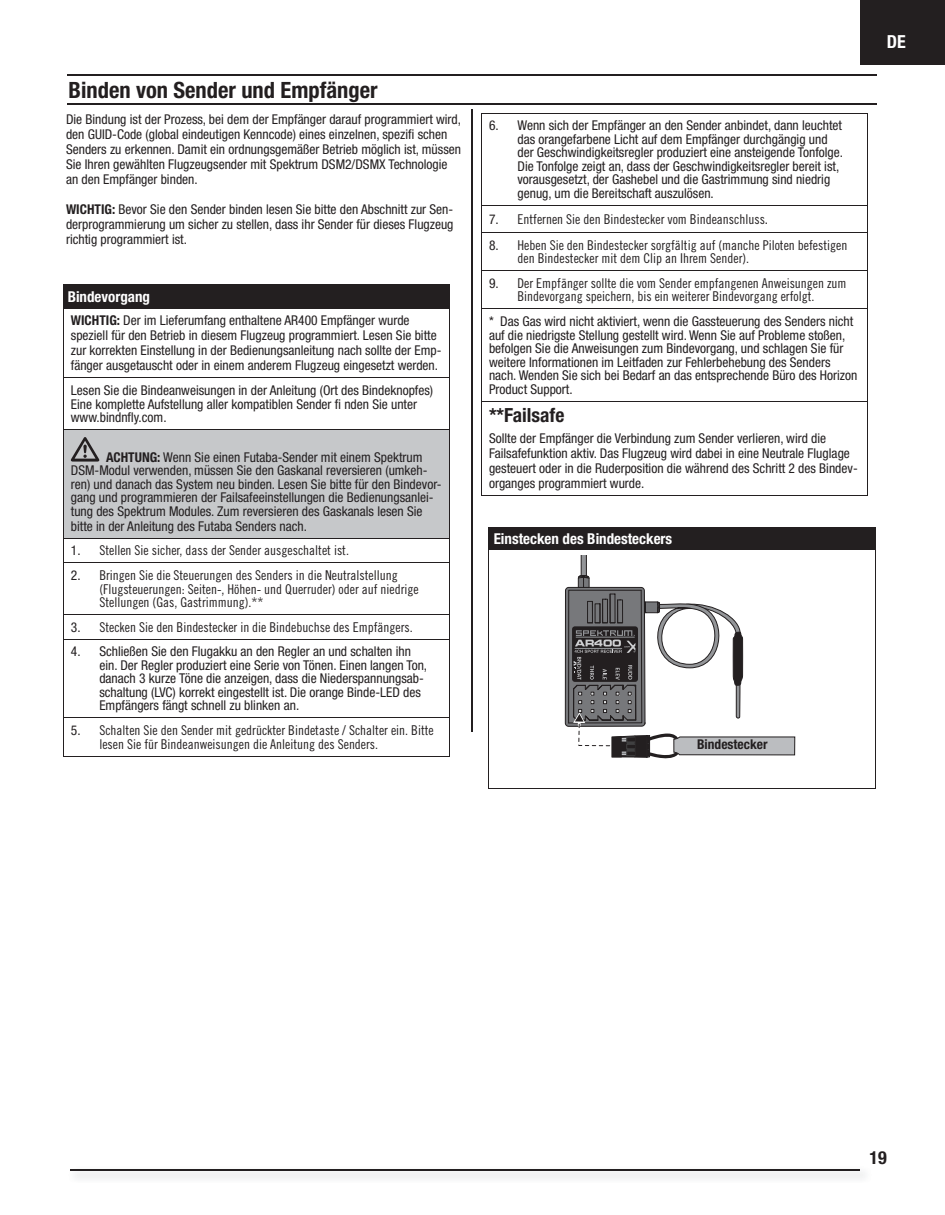
<style>
.page{position:relative;width:945px;height:1215px;background:#fff}
.page>*{position:absolute;margin:0;border:0;box-sizing:border-box;transform-origin:0 0}
.t1{font:700 condensed 22.5px "Helvetica Neue LT Std";color:#231f20}
.t2{font:700 condensed 19.5px "Helvetica Neue LT Std";color:#231f20}
.t3{font:700 condensed 18px "Helvetica Neue LT Std";color:#fff}
.t4{font:700 condensed 18px "Helvetica Neue LT Std";color:#231f20}
.t5{font:700 condensed 15px "Helvetica Neue LT Std";color:#fff}
.t6{font:condensed 13.5px/13.5px "Helvetica Neue LT Std";color:#231f20}
.t7{font:13.5px/13.5px "Trade Gothic LT Std Cn 18";color:#231f20}
.t8{font:700 condensed 13.5px "Helvetica Neue LT Std";color:#231f20}
.s1{font-weight:700}
.s2{font-family:"Helvetica Neue LT Std";font-stretch:condensed}
</style>
<div class="page">
<div style="left:860px;top:0;width:85px;height:64px;background:#231f20"></div>
<div style="left:70px;top:1169px;width:794px;height:9px;background:#f3f3f3"></div>
<hr style="left:71px;top:1169px;width:789px;height:2px;background:#231f20">
<div style="left:488px;top:527px;width:387px;height:22px;background:#231f20"></div>
<hr style="left:488px;top:527px;width:388px;height:1px;background:#231f20">
<svg style="left:875px;top:528px;width:1px;height:21px"></svg>
<hr style="left:488px;top:550px;width:1px;height:238px;background:#231f20">
<hr style="left:875px;top:550px;width:1px;height:238px;background:#231f20">
<hr style="left:488px;top:788px;width:388px;height:1px;background:#231f20">
<hr style="left:488px;top:549px;width:388px;height:1px;background:#231f20">
<svg style="left:564px;top:555px;width:231px;height:204px"></svg>
<hr style="left:68px;top:104px;width:810px;height:1px;background:#231f20">
<hr style="left:68px;top:74px;width:810px;height:1px;background:#231f20">
<hr style="left:471px;top:110px;width:2px;height:622px;background:#231f20">
<div style="left:63px;top:285px;width:387px;height:23px;background:#231f20"></div>
<div style="left:63px;top:430px;width:387px;height:108px;background:#c6c8ca"></div>
<svg style="left:64px;top:717px;width:385px;height:1px"></svg>
<hr style="left:63px;top:309px;width:1px;height:69px;background:#231f20">
<hr style="left:449px;top:309px;width:1px;height:69px;background:#231f20">
<hr style="left:63px;top:378px;width:387px;height:1px;background:#231f20">
<hr style="left:63px;top:378px;width:1px;height:51px;background:#231f20">
<hr style="left:449px;top:378px;width:1px;height:51px;background:#231f20">
<hr style="left:63px;top:429px;width:387px;height:1px;background:#231f20">
<hr style="left:63px;top:430px;width:1px;height:108px;background:#231f20">
<hr style="left:449px;top:430px;width:1px;height:108px;background:#231f20">
<hr style="left:63px;top:538px;width:387px;height:1px;background:#231f20">
<svg style="left:63px;top:539px;width:1px;height:23px"></svg>
<svg style="left:449px;top:539px;width:1px;height:23px"></svg>
<hr style="left:63px;top:562px;width:387px;height:1px;background:#231f20">
<hr style="left:63px;top:563px;width:1px;height:51px;background:#231f20">
<hr style="left:449px;top:563px;width:1px;height:51px;background:#231f20">
<hr style="left:63px;top:614px;width:387px;height:1px;background:#231f20">
<svg style="left:63px;top:615px;width:1px;height:24px"></svg>
<svg style="left:449px;top:615px;width:1px;height:24px"></svg>
<hr style="left:63px;top:639px;width:387px;height:1px;background:#231f20">
<hr style="left:63px;top:640px;width:1px;height:78px;background:#231f20">
<hr style="left:449px;top:640px;width:1px;height:78px;background:#231f20">
<hr style="left:63px;top:718px;width:387px;height:1px;background:#231f20">
<hr style="left:63px;top:718px;width:1px;height:38px;background:#231f20">
<hr style="left:449px;top:718px;width:1px;height:38px;background:#231f20">
<hr style="left:63px;top:756px;width:387px;height:1px;background:#231f20">
<hr style="left:63px;top:308px;width:387px;height:1px;background:#231f20">
<svg style="left:71px;top:437px;width:28px;height:25px"></svg>
<hr style="left:481px;top:113px;width:387px;height:1px;background:#231f20">
<hr style="left:481px;top:114px;width:1px;height:91px;background:#231f20">
<hr style="left:867px;top:114px;width:1px;height:91px;background:#231f20">
<hr style="left:481px;top:205px;width:387px;height:1px;background:#231f20">
<svg style="left:481px;top:206px;width:1px;height:26px"></svg>
<svg style="left:867px;top:206px;width:1px;height:26px"></svg>
<hr style="left:481px;top:232px;width:387px;height:1px;background:#231f20">
<hr style="left:481px;top:233px;width:1px;height:37px;background:#231f20">
<hr style="left:867px;top:233px;width:1px;height:37px;background:#231f20">
<hr style="left:481px;top:270px;width:387px;height:1px;background:#231f20">
<hr style="left:481px;top:271px;width:1px;height:37px;background:#231f20">
<hr style="left:867px;top:271px;width:1px;height:37px;background:#231f20">
<hr style="left:481px;top:495px;width:387px;height:1px;background:#231f20">
<hr style="left:481px;top:308px;width:387px;height:1px;background:#231f20">
<hr style="left:481px;top:309px;width:1px;height:92px;background:#231f20">
<hr style="left:867px;top:309px;width:1px;height:92px;background:#231f20">
<hr style="left:481px;top:401px;width:387px;height:1px;background:#231f20">
<hr style="left:481px;top:401px;width:1px;height:94px;background:#231f20">
<hr style="left:867px;top:401px;width:1px;height:94px;background:#231f20">
<h1 class="t1" style="left:69px;top:82px;width:310px">Binden von Sender und Empfänger</h1>
<p class="t6" style="left:66px;top:113px;width:397px;line-height:15px">Die Bindung ist der Prozess, bei dem der Empfänger darauf programmiert wird, den GUID-Code (global eindeutigen Kenncode) eines einzelnen, spezifi schen Senders zu erkennen. Damit ein ordnungsgemäßer Betrieb möglich ist, müssen Sie Ihren gewählten Flugzeugsender mit Spektrum DSM2/DSMX Technologie an den Empfänger binden.</p>
<p class="t6" style="left:66px;top:203px;width:389px;line-height:15px;text-align:justify"><span class="s1">WICHTIG:</span> Bevor Sie den Sender binden lesen Sie bitte den Abschnitt zur Sen&shy;derprogrammierung um sicher zu stellen, dass ihr Sender für dieses Flugzeug richtig programmiert ist.</p>
<p class="t5" style="left:68px;top:291px;width:84px">Bindevorgang</p>
<p class="t6" style="left:71px;top:315px;width:372px;line-height:15px"><span class="s1">WICHTIG:</span> Der im Lieferumfang enthaltene AR400 Empfänger wurde speziell für den Betrieb in diesem Flugzeug programmiert. Lesen Sie bitte zur korrekten Einstellung in der Bedienungsanleitung nach sollte der Emp&shy;fänger ausgetauscht oder in einem anderem Flugzeug eingesetzt werden.</p>
<p class="t6" style="left:71px;top:385px;width:364px">Lesen Sie die Bindeanweisungen in der Anleitung (Ort des Bindeknopfes)<br>Eine komplette Aufstellung aller kompatiblen Sender fi nden Sie unter www.bindnfly.com.</p>
<p class="t6" style="left:71px;top:452px;width:372px;text-indent:35px"><span class="s1">ACHTUNG:</span> Wenn Sie einen Futaba-Sender mit einem Spektrum DSM-Modul verwenden, müssen Sie den Gaskanal reversieren (umkeh&shy;ren) und danach das System neu binden. Lesen Sie bitte für den Bindevor&shy;gang und programmieren der Failsafeeinstellungen die Bedienungsanlei&shy;tung des Spektrum Modules. Zum reversieren des Gaskanals lesen Sie</p>
<p class="t6" style="left:71px;top:521px;width:238px">bitte in der Anleitung des Futaba Senders nach.</p>
<p class="t7" style="left:71px;top:545px;width:280px"><span class="s2">1.</span> Stellen Sie sicher, dass der Sender ausgeschaltet ist.</p>
<p class="t7" style="left:99px;top:570px;width:321px;text-indent:-28px"><span class="s2">2.</span> Bringen Sie die Steuerungen des Senders in die Neutralstellung (Flugsteuerungen: Seiten-, Höhen- und Querruder) oder auf niedrige<br>Stellungen (Gas, Gastrimmung).**</p>
<p class="t7" style="left:71px;top:622px;width:343px"><span class="s2">3.</span> Stecken Sie den Bindestecker in die Bindebuchse des Empfängers.</p>
<p class="t6" style="left:99px;top:647px;width:329px;text-indent:-28px">4. Schließen Sie den Flugakku an den Regler an und schalten ihn ein. Der Regler produziert eine Serie von Tönen. Einen langen Ton, danach 3 kurze Töne die anzeigen, dass die Niederspannungsab&shy;schaltung (LVC) korrekt eingestellt ist. Die orange Binde-LED des Empfängers fängt schnell zu blinken an.</p>
<p class="t7" style="left:99px;top:725px;width:336px;text-indent:-28px"><span class="s2">5.</span> Schalten Sie den Sender mit gedrückter Bindetaste / Schalter ein. Bitte lesen Sie für Bindeanweisungen die Anleitung des Senders.</p>
<p class="t6" style="left:518px;top:120px;width:327px;text-indent:-28px">6. Wenn sich der Empfänger an den Sender anbindet, dann leuchtet das orangefarbene Licht auf dem Empfänger durchgängig und der Geschwindigkeitsregler produziert eine ansteigende Tonfolge.<br>Die Tonfolge zeigt an, dass der Geschwindigkeitsregler bereit ist, vorausgesetzt, der Gashebel und die Gastrimmung sind niedrig genug, um die Bereitschaft auszulösen.</p>
<p class="t7" style="left:489px;top:214px;width:281px"><span class="s2">7.</span> Entfernen Sie den Bindestecker vom Bindeanschluss<span class="s2">.</span></p>
<p class="t7" style="left:518px;top:240px;width:331px;text-indent:-28px"><span class="s2">8.</span> Heben Sie den Bindestecker sorgfältig auf (manche Piloten befestigen den Bindestecker mit dem Clip an Ihrem Sender).</p>
<p class="t7" style="left:489px;top:278px;width:359px;text-align:center"><span class="s2">9.</span> Der Empfänger sollte die vom Sender empfangenen Anweisungen zum<br>Bindevorgang speichern, bis ein weiterer Bindevorgang erfolgt.</p>
<p class="t6" style="left:489px;top:316px;width:370px">* Das Gas wird nicht aktiviert, wenn die Gassteuerung des Senders nicht auf die niedrigste Stellung gestellt wird. Wenn Sie auf Probleme stoßen, befolgen Sie die Anweisungen zum Bindevorgang, und schlagen Sie für weitere Informationen im Leitfaden zur Fehlerbehebung des Senders nach. Wenden Sie sich bei Bedarf an das entsprechende Büro des Horizon Product Support.</p>
<h2 class="t2" style="left:489px;top:409px;width:77px">**Failsafe</h2>
<p class="t6" style="left:489px;top:432px;width:370px;line-height:15px">Sollte der Empfänger die Verbindung zum Sender verlieren, wird die Failsafefunktion aktiv. Das Flugzeug wird dabei in eine Neutrale Fluglage gesteuert oder in die Ruderposition die während des Schritt 2 des Bindev&shy;organges programmiert wurde.</p>
<p class="t5" style="left:494px;top:533px;width:180px">Einstecken des Bindesteckers</p>
<p class="t8" style="left:697px;top:739px;width:72px">Bindestecker</p>
<h3 class="t3" style="left:887px;top:35px;width:20px">DE</h3>
<h3 class="t4" style="left:870px;top:1152px;width:19px">19</h3>
</div>
